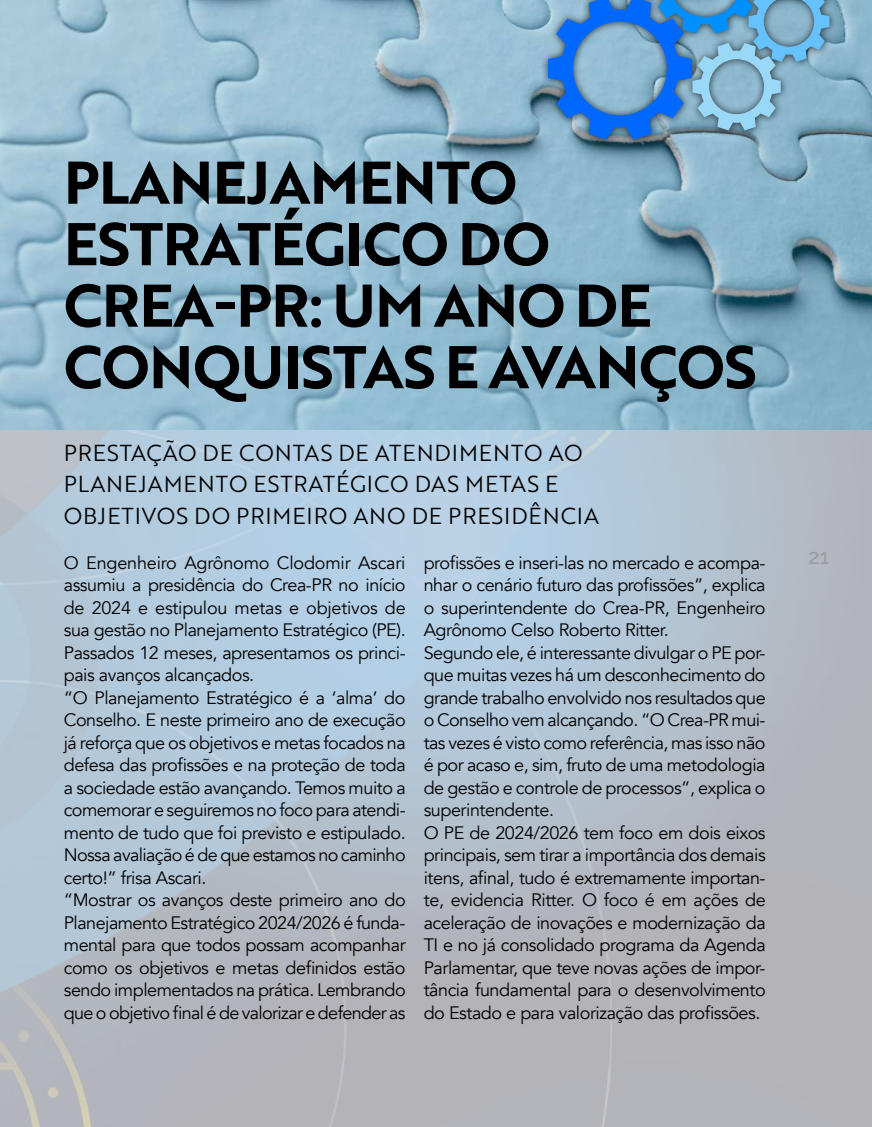
<style>
.page{position:relative;width:872px;height:1127px;background:#fff}
.page>*{position:absolute;margin:0;border:0;box-sizing:border-box;transform-origin:0 0}
.t1{font:58.5px/61.5px "Brother 1816 Bold";letter-spacing:-.01em;color:#000}
.t2{font:22.5px/31.5px "Brother 1816 Book";letter-spacing:.04em;color:#000}
.t3{font:500 21px "Raleway";color:#9c9ba0}
.t4{font:18px/22.5px "Avenir";letter-spacing:-.025em;color:#000}
</style>
<div class="page">
<img style="left:0;top:0;width:872px;height:429px">
<div style="left:540px;top:0;width:297px;height:147px;background:#000;opacity:.75"></div>
<svg style="left:548px;top:0;width:281px;height:140px;background:#679fd0"></svg>
<h1 class="t1" style="left:64px;top:150px;width:694px">PLANEJAMENTO<br>ESTRATÉGICO DO<br>CREA-PR: UM ANO DE<br>CONQUISTAS E AVANÇOS</h1>
<p class="t2" style="left:64px;top:436px;width:537px">PRESTAÇÃO DE CONTAS DE ATENDIMENTO AO<br>PLANEJAMENTO ESTRATÉGICO DAS METAS E<br>OBJETIVOS DO PRIMEIRO ANO DE PRESIDÊNCIA</p>
<p class="t4" style="left:64px;top:552px;width:343px">O Engenheiro Agrônomo Clodomir Ascari assumiu a presidência do Crea-PR no início de 2024 e estipulou metas e objetivos de sua gestão no Planejamento Estratégico (PE).<br>Passados 12 meses, apresentamos os princi&shy;pais avanços alcançados.<br>“O Planejamento Estratégico é a ‘alma’ do Conselho. E neste primeiro ano de execução já reforça que os objetivos e metas focados na defesa das profissões e na proteção de toda a sociedade estão avançando. Temos muito a comemorar e seguiremos no foco para atendi&shy;mento de tudo que foi previsto e estipulado.<br>Nossa avaliação é de que estamos no caminho certo!” frisa Ascari.<br>“Mostrar os avanços deste primeiro ano do Planejamento Estratégico 2024/2026 é funda&shy;mental para que todos possam acompanhar como os objetivos e metas definidos estão sendo implementados na prática. Lembrando que o objetivo final é de valorizar e defender as</p>
<p class="t4" style="left:424px;top:552px;width:343px">profissões e inseri-las no mercado e acompa&shy;nhar o cenário futuro das profissões”, explica o superintendente do Crea-PR, Engenheiro Agrônomo Celso Roberto Ritter.<br>Segundo ele, é interessante divulgar o PE por&shy;que muitas vezes há um desconhecimento do grande trabalho envolvido nos resultados que o Conselho vem alcançando. “O Crea-PR mui&shy;tas vezes é visto como referência, mas isso não é por acaso e, sim, fruto de uma metodologia de gestão e controle de processos”, explica o superintendente.<br>O PE de 2024/2026 tem foco em dois eixos principais, sem tirar a importância dos demais itens, afinal, tudo é extremamente importan&shy;te, evidencia Ritter. O foco é em ações de aceleração de inovações e modernização da TI e no já consolidado programa da Agenda Parlamentar, que teve novas ações de impor&shy;tância fundamental para o desenvolvimento do Estado e para valorização das profissões.</p>
<p class="t3" style="left:808px;top:544px;width:22px">21</p>
</div>
